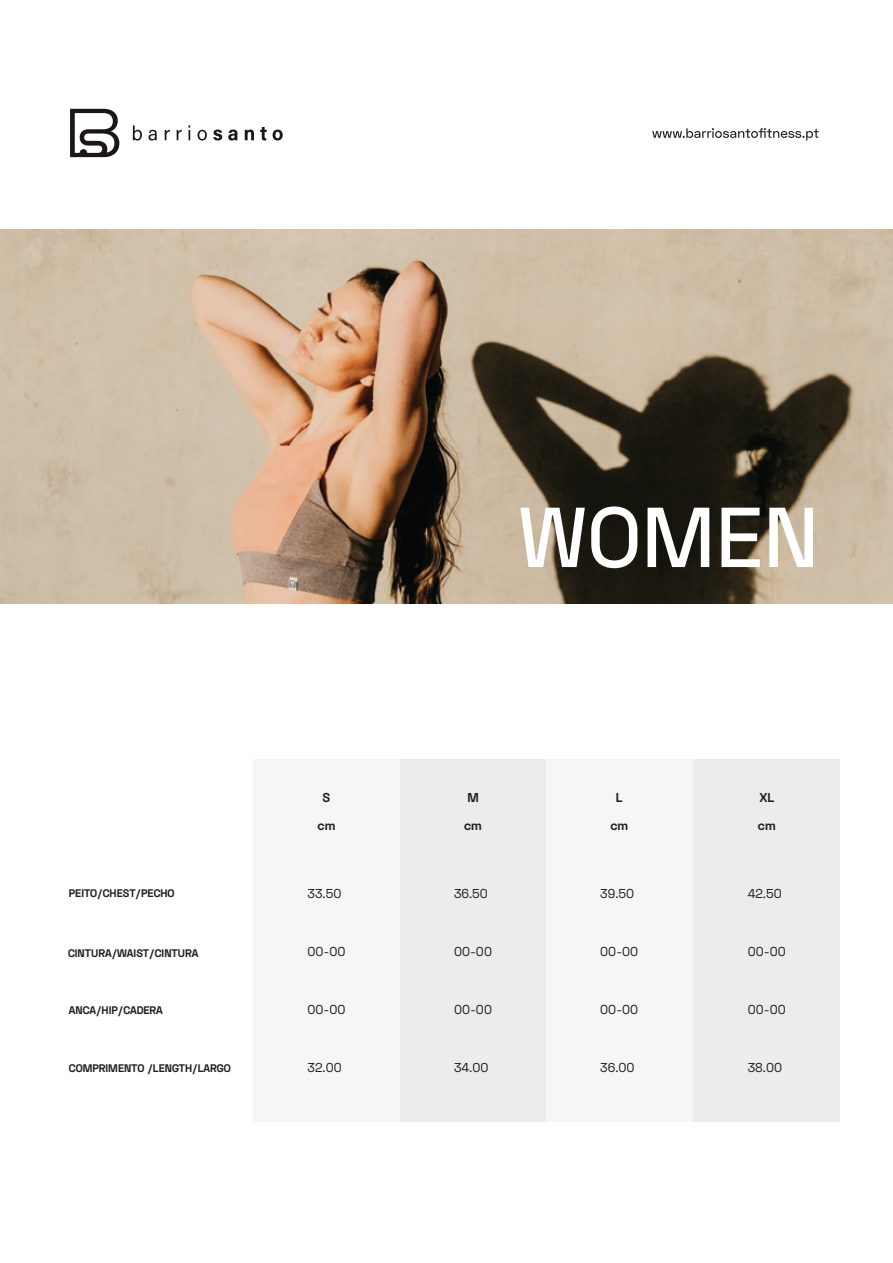
<style>
.page{position:relative;width:893px;height:1263px;background:#fff}
.page>*{position:absolute;margin:0;border:0;box-sizing:border-box;transform-origin:0 0}
.t1{font:500 84.75px "Space Grotesk";color:#fff}
.t2{font:12.9px "Space Grotesk";color:#231f20}
.t3{font:700 12.9px "Space Grotesk";color:#231f20}
.t4{font:700 10.95px "Space Grotesk";color:#231f20}
</style>
<div class="page">
<img style="left:0;top:229px;width:893px;height:374px">
<svg style="left:652px;top:128px;width:167px;height:12px"></svg>
<svg style="left:70px;top:109px;width:49px;height:48px"></svg>
<svg style="left:133px;top:125px;width:9px;height:16px"></svg>
<svg style="left:148px;top:130px;width:9px;height:11px"></svg>
<svg style="left:165px;top:130px;width:5px;height:10px"></svg>
<svg style="left:177px;top:130px;width:5px;height:10px"></svg>
<svg style="left:189px;top:125px;width:1px;height:15px"></svg>
<svg style="left:198px;top:130px;width:9px;height:11px"></svg>
<svg style="left:213px;top:130px;width:9px;height:10px"></svg>
<svg style="left:228px;top:129px;width:10px;height:12px"></svg>
<svg style="left:245px;top:129px;width:9px;height:11px"></svg>
<svg style="left:260px;top:127px;width:7px;height:13px"></svg>
<svg style="left:273px;top:130px;width:10px;height:11px"></svg>
<div style="left:253px;top:760px;width:147px;height:362px;background:#f5f6f6"></div>
<div style="left:400px;top:760px;width:146px;height:362px;background:#ececed"></div>
<div style="left:546px;top:760px;width:146px;height:362px;background:#f5f6f6"></div>
<div style="left:693px;top:760px;width:147px;height:362px;background:#ececed"></div>
<h1 class="t1" style="left:518px;top:482px;width:303px">WOMEN</h1>
<p class="t3" style="left:323px;top:789px;width:9px">S</p>
<p class="t3" style="left:467px;top:789px;width:13px">M</p>
<p class="t3" style="left:616px;top:789px;width:8px">L</p>
<p class="t3" style="left:759px;top:789px;width:16px">XL</p>
<p class="t3" style="left:318px;top:817px;width:19px">cm</p>
<p class="t3" style="left:464px;top:817px;width:19px">cm</p>
<p class="t3" style="left:610px;top:817px;width:19px">cm</p>
<p class="t3" style="left:758px;top:817px;width:19px">cm</p>
<p class="t4" style="left:69px;top:886px;width:107px">PEITO/CHEST/PECHO</p>
<p class="t2" style="left:308px;top:885px;width:35px">33.50</p>
<p class="t2" style="left:454px;top:885px;width:35px">36.50</p>
<p class="t2" style="left:600px;top:885px;width:35px">39.50</p>
<p class="t2" style="left:748px;top:885px;width:35px">42.50</p>
<p class="t4" style="left:68px;top:946px;width:132px">CINTURA/WAIST/CINTURA</p>
<p class="t2" style="left:308px;top:943px;width:40px">00-00</p>
<p class="t2" style="left:454px;top:943px;width:40px">00-00</p>
<p class="t2" style="left:600px;top:943px;width:40px">00-00</p>
<p class="t2" style="left:748px;top:943px;width:40px">00-00</p>
<p class="t4" style="left:69px;top:1003px;width:96px">ANCA/HIP/CADERA</p>
<p class="t2" style="left:308px;top:1001px;width:40px">00-00</p>
<p class="t2" style="left:454px;top:1001px;width:40px">00-00</p>
<p class="t2" style="left:600px;top:1001px;width:40px">00-00</p>
<p class="t2" style="left:748px;top:1001px;width:40px">00-00</p>
<p class="t4" style="left:69px;top:1061px;width:163px">COMPRIMENTO /LENGTH/LARGO</p>
<p class="t2" style="left:308px;top:1059px;width:36px">32.00</p>
<p class="t2" style="left:454px;top:1059px;width:36px">34.00</p>
<p class="t2" style="left:600px;top:1059px;width:36px">36.00</p>
<p class="t2" style="left:748px;top:1059px;width:36px">38.00</p>
</div>
